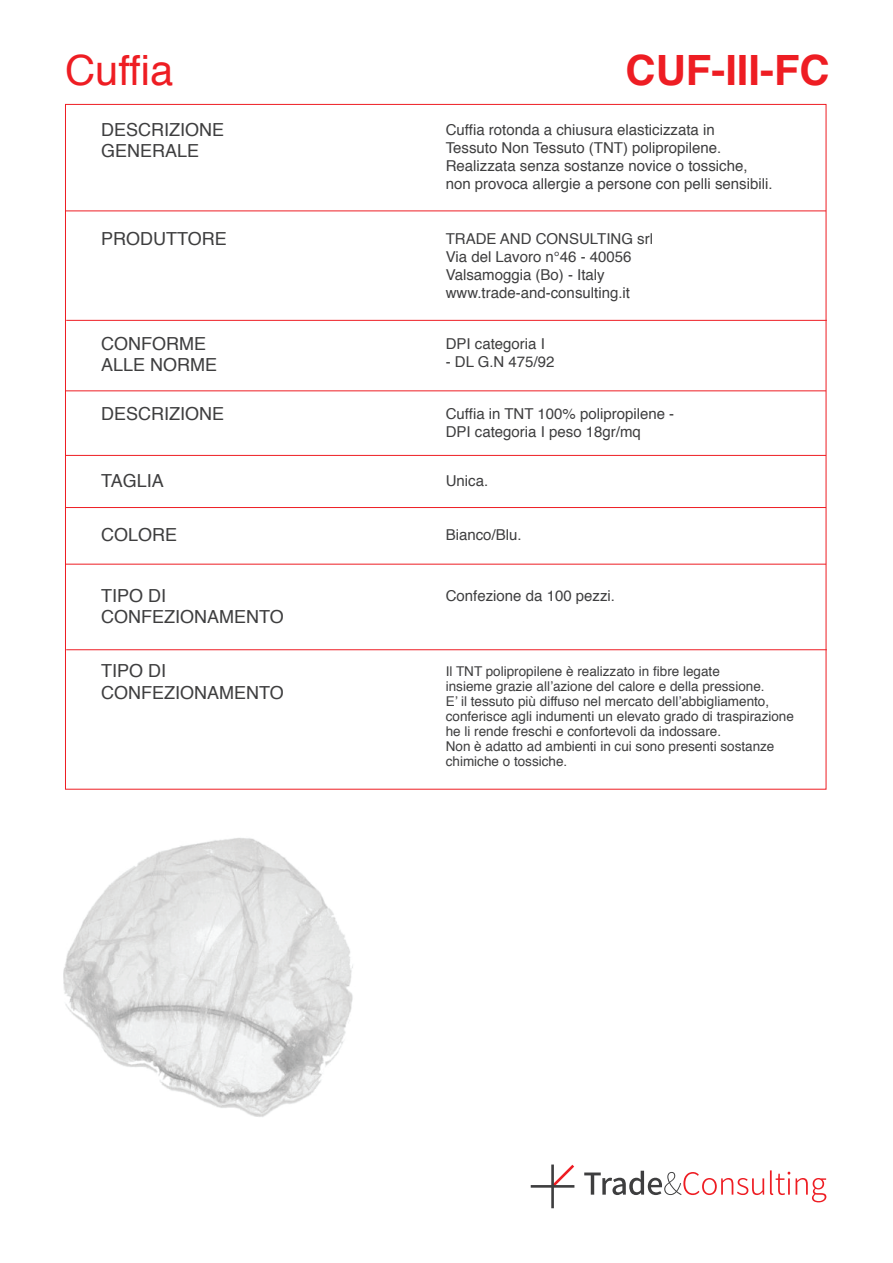
<style>
.page{position:relative;width:893px;height:1263px;background:#fff}
.page>*{position:absolute;margin:0;border:0;box-sizing:border-box;transform-origin:0 0}
.t1{font:700 41.7px "Helvetica";color:#ee1d23}
.t2{font:41.7px "Helvetica";color:#ee1d23}
.t3{font:18px/21.6px "Helvetica";color:#3e3e3f}
.t4{font:15px/18px "Helvetica";color:#3e3e3f}
.t5{font:13.5px/15px "Helvetica";color:#3e3e3f}
</style>
<div class="page">
<img style="left:63px;top:838px;width:290px;height:279px">
<hr style="left:65px;top:211px;width:761px;height:1px;background:#ee1d23">
<hr style="left:66px;top:320px;width:761px;height:1px;background:#ee1d23">
<hr style="left:65px;top:390px;width:761px;height:1px;background:#ee1d23">
<hr style="left:65px;top:455px;width:761px;height:1px;background:#ee1d23">
<hr style="left:65px;top:507px;width:761px;height:1px;background:#ee1d23">
<hr style="left:65px;top:564px;width:761px;height:1px;background:#ee1d23">
<hr style="left:66px;top:649px;width:761px;height:1px;background:#ee1d23">
<svg style="left:554px;top:1164px;width:21px;height:24px"></svg>
<hr style="left:551px;top:1164px;width:3px;height:44px;background:#3e3e3f">
<hr style="left:531px;top:1185px;width:43px;height:3px;background:#3e3e3f">
<svg style="left:584px;top:1171px;width:180px;height:24px"></svg>
<svg style="left:770px;top:1170px;width:20px;height:25px"></svg>
<svg style="left:796px;top:1178px;width:30px;height:24px"></svg>
<h1 class="t2" style="left:65px;top:52px;width:110px">Cuffia</h1>
<p class="t3" style="left:101px;top:120px;width:125px">DESCRIZIONE<br>GENERALE</p>
<p class="t3" style="left:101px;top:229px;width:127px">PRODUTTORE</p>
<p class="t3" style="left:101px;top:334px;width:118px">CONFORME<br>ALLE NORME</p>
<p class="t3" style="left:101px;top:405px;width:125px">DESCRIZIONE</p>
<p class="t3" style="left:101px;top:472px;width:64px">TAGLIA</p>
<p class="t3" style="left:101px;top:526px;width:78px">COLORE</p>
<p class="t3" style="left:101px;top:586px;width:184px">TIPO DI<br>CONFEZIONAMENTO</p>
<h1 class="t1" style="left:626px;top:52px;width:206px">CUF-III-FC</h1>
<p class="t4" style="left:446px;top:122px;width:328px">Cuffia rotonda a chiusura elasticizzata in<br>Tessuto Non Tessuto (TNT) polipropilene.<br>Realizzata senza sostanze novice o tossiche, non provoca allergie a persone con pelli sensibili.</p>
<p class="t4" style="left:446px;top:231px;width:209px">TRADE AND CONSULTING srl<br>Via del Lavoro n°46 - 40056<br>Valsamoggia (Bo) - Italy www.trade-and-consulting.it</p>
<p class="t4" style="left:446px;top:336px;width:101px">DPI categoria I</p>
<p class="t4" style="left:446px;top:354px;width:110px">- DL G.N 475/92</p>
<p class="t4" style="left:446px;top:406px;width:230px">Cuffia in TNT 100% polipropilene -<br>DPI categoria I peso 18gr/mq</p>
<p class="t4" style="left:446px;top:473px;width:44px">Unica.</p>
<p class="t4" style="left:446px;top:527px;width:77px">Bianco/Blu.</p>
<p class="t4" style="left:446px;top:588px;width:171px">Confezione da 100 pezzi.</p>
<p class="t3" style="left:101px;top:661px;width:184px">TIPO DI<br>CONFEZIONAMENTO</p>
<p class="t5" style="left:446px;top:665px;width:350px">Il TNT polipropilene è realizzato in fibre legate<br>insieme grazie all’azione del calore e della pressione.<br>E’ il tessuto più diffuso nel mercato dell’abbigliamento, conferisce agli indumenti un elevato grado di traspirazione he li rende freschi e confortevoli da indossare.<br>Non è adatto ad ambienti in cui sono presenti sostanze chimiche o tossiche.</p>
</div>
